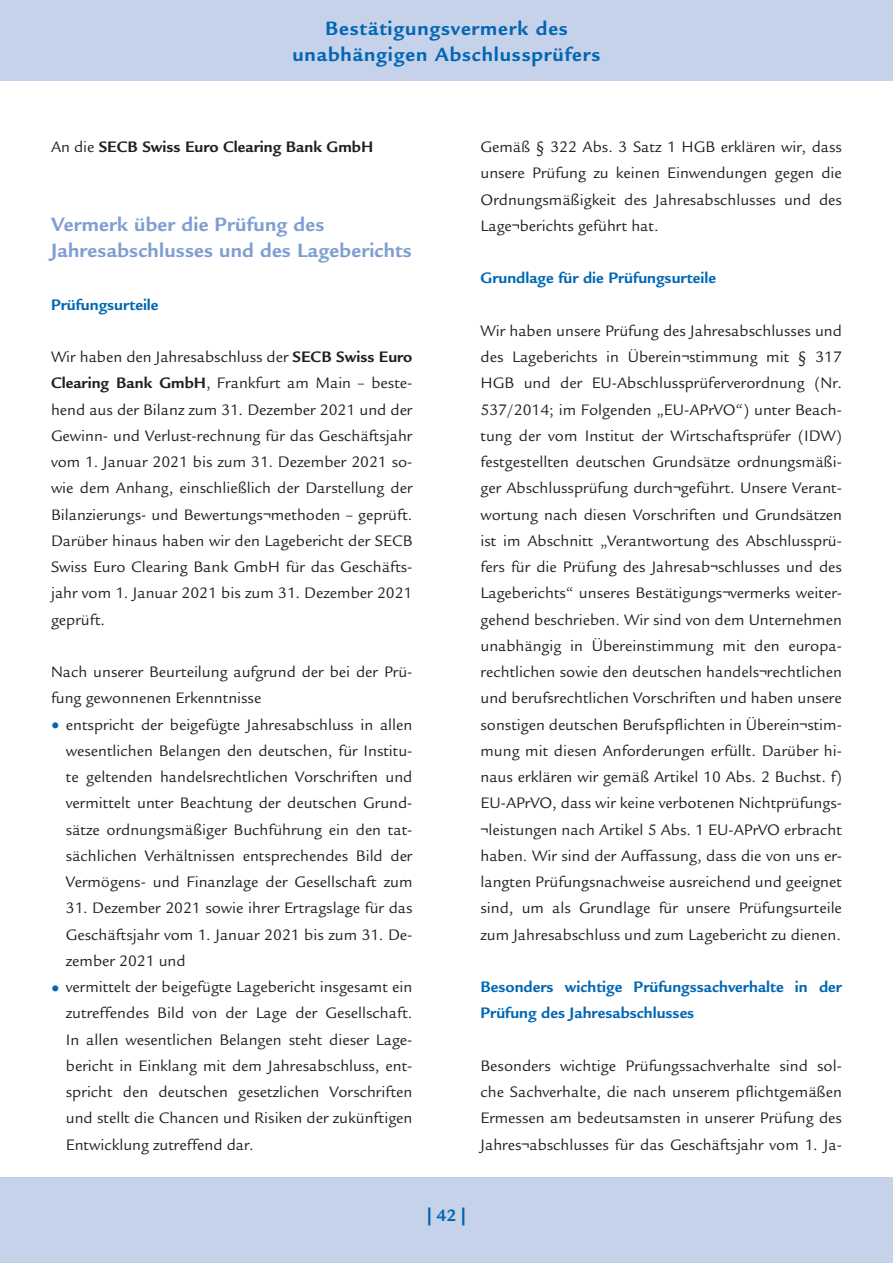
<style>
.page{position:relative;width:893px;height:1263px;background:#fff}
.page>*{position:absolute;margin:0;border:0;box-sizing:border-box;transform-origin:0 0}
.t1{font:700 21px/26.2px "Legacy Sans LT";letter-spacing:.01em;color:#7e9ed2}
.t2{font:700 21px/26.2px "Legacy Sans LT";letter-spacing:.04em;color:#0166b3;text-align:center}
.t3{font:700 18px "Legacy Sans LT";color:#0166b3}
.t4{font:16.5px/26.2px "Legacy Sans LT";color:#231f20;text-align:justify}
.t5{font:700 16.5px/26.2px "Legacy Sans LT";color:#0166b3}
.t6{font:700 16.5px "Legacy Sans LT";color:#231f20}
.s1{font-weight:400}
.s2{font-weight:700}
.s3{font-family:"Arial";font-size:24px;color:#0166b3}
</style>
<div class="page">
<div style="left:0;top:1178px;width:893px;height:85px;background:#c6d2ea"></div>
<div style="left:0;top:0;width:893px;height:81px;background:#c6d2ea"></div>
<p class="t2" style="left:292px;top:15px;width:310px">Bestätigungsvermerk des unabhängigen Abschlussprüfers</p>
<p class="t6" style="left:51px;top:137px;width:324px"><span class="s1">An die</span> SECB Swiss Euro Clearing Bank GmbH</p>
<p class="t1" style="left:51px;top:211px;width:362px">Vermerk über die Prüfung des<br>Jahresabschlusses und des Lageberichts</p>
<p class="t5" style="left:51px;top:291px;width:109px">Prüfungsurteile</p>
<p class="t4" style="left:51px;top:344px;width:363px">Wir haben den Jahresabschluss der <span class="s2">SECB Swiss Euro Clearing Bank GmbH</span>, Frankfurt am Main – beste&shy;hend aus der Bilanz zum 31. Dezember 2021 und der Gewinn- und Verlust-rechnung für das Geschäftsjahr vom 1. Januar 2021 bis zum 31. Dezember 2021 so&shy;wie dem Anhang, einschließlich der Darstellung der Bilanzierungs- und Bewertungs¬methoden – geprüft.<br>Darüber hinaus haben wir den Lagebericht der SECB Swiss Euro Clearing Bank GmbH für das Geschäfts&shy;jahr vom 1. Januar 2021 bis zum 31. Dezember 2021 geprüft.</p>
<p class="t4" style="left:51px;top:659px;width:363px">Nach unserer Beurteilung aufgrund der bei der Prü&shy;fung gewonnenen Erkenntnisse</p>
<p class="t4" style="left:66px;top:711px;width:348px;text-indent:-15px"><span class="s3">•</span> entspricht der beigefügte Jahresabschluss in allen wesentlichen Belangen den deutschen, für Institu&shy;te geltenden handelsrechtlichen Vorschriften und vermittelt unter Beachtung der deutschen Grund&shy;sätze ordnungsmäßiger Buchführung ein den tat&shy;sächlichen Verhältnissen entsprechendes Bild der Vermögens- und Finanzlage der Gesellschaft zum</p>
<p class="t4" style="left:66px;top:895px;width:348px">31. Dezember 2021 sowie ihrer Ertragslage für das Geschäftsjahr vom 1. Januar 2021 bis zum 31. De&shy;zember 2021 und</p>
<p class="t4" style="left:66px;top:974px;width:348px;text-indent:-15px"><span class="s3">•</span> vermittelt der beigefügte Lagebericht insgesamt ein zutreffendes Bild von der Lage der Gesellschaft.<br>In allen wesentlichen Belangen steht dieser Lage&shy;bericht in Einklang mit dem Jahresabschluss, ent&shy;spricht den deutschen gesetzlichen Vorschriften und stellt die Chancen und Risiken der zukünftigen Entwicklung zutreffend dar.</p>
<p class="t4" style="left:480px;top:134px;width:363px">Gemäß § 322 Abs. 3 Satz 1 HGB erklären wir, dass unsere Prüfung zu keinen Einwendungen gegen die Ordnungsmäßigkeit des Jahresabschlusses und des Lage¬berichts geführt hat.</p>
<p class="t5" style="left:480px;top:265px;width:237px">Grundlage für die Prüfungsurteile</p>
<p class="t4" style="left:480px;top:318px;width:363px">Wir haben unsere Prüfung des Jahresabschlusses und des Lageberichts in Überein¬stimmung mit § 317<br>HGB und der EU-Abschlussprüferverordnung (Nr.<br>537/2014; im Folgenden „EU-APrVO“) unter Beach&shy;tung der vom Institut der Wirtschaftsprüfer (IDW) festgestellten deutschen Grundsätze ordnungsmäßi&shy;ger Abschlussprüfung durch¬geführt. Unsere Verant&shy;wortung nach diesen Vorschriften und Grundsätzen ist im Abschnitt „Verantwortung des Abschlussprü&shy;fers für die Prüfung des Jahresab¬schlusses und des Lageberichts“ unseres Bestätigungs¬vermerks weiter&shy;gehend beschrieben. Wir sind von dem Unternehmen unabhängig in Übereinstimmung mit den europa&shy;rechtlichen sowie den deutschen handels¬rechtlichen und berufsrechtlichen Vorschriften und haben unsere sonstigen deutschen Berufspflichten in Überein¬stim&shy;mung mit diesen Anforderungen erfüllt. Darüber hi&shy;naus erklären wir gemäß Artikel 10 Abs. 2 Buchst. f)<br>EU-APrVO, dass wir keine verbotenen Nichtprüfungs-¬leistungen nach Artikel 5 Abs. 1 EU-APrVO erbracht haben. Wir sind der Auffassung, dass die von uns er&shy;langten Prüfungsnachweise ausreichend und geeignet sind, um als Grundlage für unsere Prüfungsurteile zum Jahresabschluss und zum Lagebericht zu dienen.</p>
<p class="t5" style="left:480px;top:974px;width:363px">Besonders wichtige Prüfungssachverhalte in der<br>Prüfung des Jahresabschlusses</p>
<p class="t4" style="left:480px;top:1053px;width:363px">Besonders wichtige Prüfungssachverhalte sind sol&shy;che Sachverhalte, die nach unserem pflichtgemäßen Ermessen am bedeutsamsten in unserer Prüfung des Jahres¬abschlusses für das Geschäftsjahr vom 1. Ja-</p>
<p class="t3" style="left:425px;top:1204px;width:44px">|42|</p>
</div>
